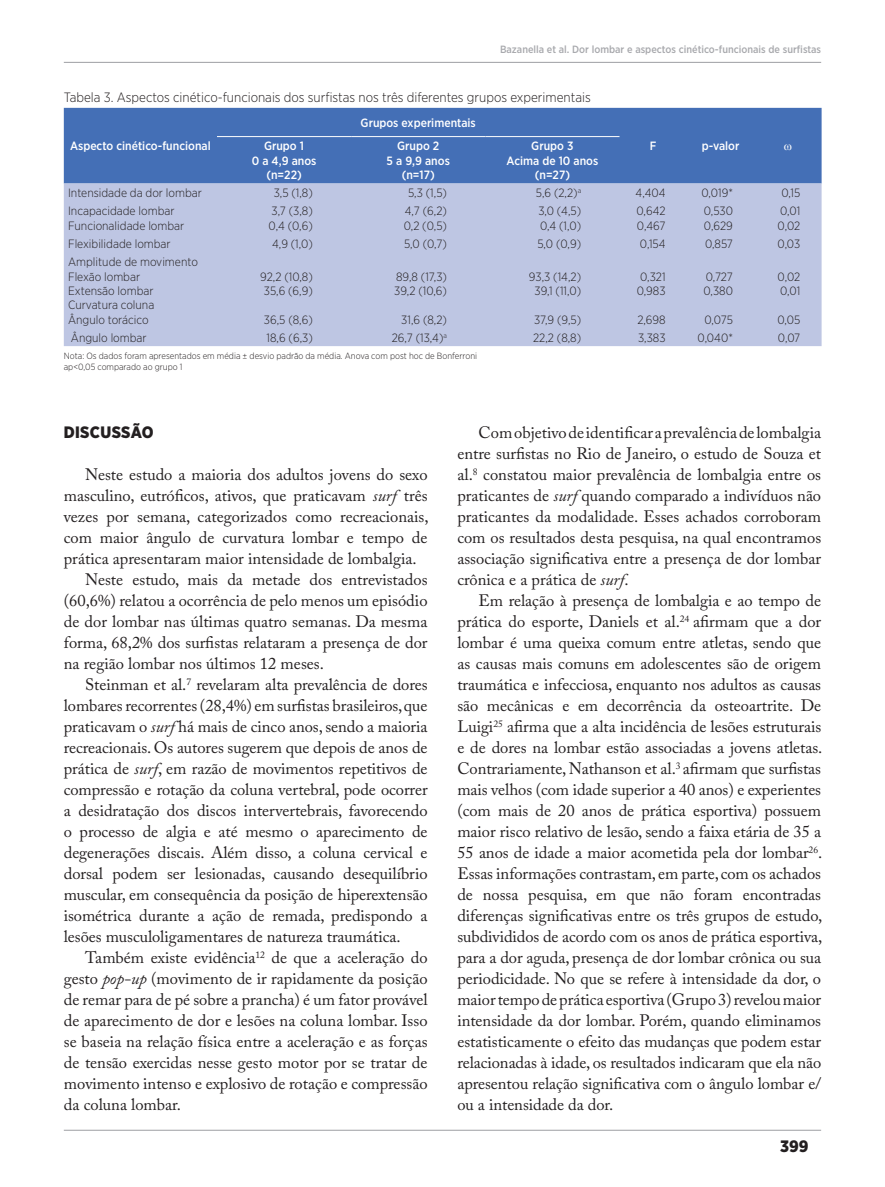
<style>
.page{position:relative;width:885px;height:1187px;background:#fff}
.page>*{position:absolute;margin:0;border:0;box-sizing:border-box;transform-origin:0 0}
.TEXTO{font:16.5px/21px "Adobe Caslon Pro";color:#231f20;text-align:justify}
.Sub1{font:900 16.5px "Gotham Narrow";letter-spacing:.015em;color:#231f20}
.Tab_tit{font:300 13.5px "Gotham Narrow";color:#231f20}
.tab_recuo{font:300 12px "Gotham Narrow";color:#231f20}
.Tab_gravata{font:500 12px "Gotham Narrow";color:#fff}
.t1{font:500 10.5px "Gotham Narrow";color:#a8a9ad}
.legenda{font:300 9px "Gotham Narrow";color:#231f20}
.s1{font-style:italic}
</style>
<div class="page">
<hr style="left:64px;top:62px;width:757px;height:1px;background:#a8a9ad">
<hr style="left:64px;top:1129px;width:757px;height:1px;background:#a8a9ad">
<div style="left:64px;top:108px;width:757px;height:75px;background:#446fb6"></div>
<div style="left:64px;top:183px;width:757px;height:163px;background:#bec6e3"></div>
<hr style="left:217px;top:136px;width:134px;height:1px;background:#fff">
<hr style="left:351px;top:136px;width:134px;height:1px;background:#fff">
<hr style="left:485px;top:136px;width:134px;height:1px;background:#fff">
<svg style="left:784px;top:144px;width:7px;height:6px"></svg>
<p class="t1" style="left:500px;top:42px;width:322px">Bazanella et al. Dor lombar e aspectos cinético-funcionais de surfistas</p>
<p class="Tab_tit" style="left:64px;top:89px;width:528px">Tabela 3. Aspectos cinético-funcionais dos surfistas nos três diferentes grupos experimentais</p>
<p class="Tab_gravata" style="left:70px;top:139px;width:142px">Aspecto cinético-funcional</p>
<p class="Tab_gravata" style="left:360px;top:115px;width:117px">Grupos experimentais</p>
<p class="Tab_gravata" style="left:264px;top:139px;width:41px">Grupo 1</p>
<p class="Tab_gravata" style="left:649px;top:139px;width:8px">F</p>
<p class="Tab_gravata" style="left:701px;top:139px;width:39px">p-valor</p>
<p class="Tab_gravata" style="left:252px;top:153px;width:66px">0 a 4,9 anos</p>
<p class="Tab_gravata" style="left:266px;top:167px;width:37px">(n=22)</p>
<p class="Tab_gravata" style="left:397px;top:139px;width:44px">Grupo 2</p>
<p class="Tab_gravata" style="left:386px;top:153px;width:65px">5 a 9,9 anos</p>
<p class="Tab_gravata" style="left:401px;top:167px;width:35px">(n=17)</p>
<p class="Tab_gravata" style="left:531px;top:139px;width:44px">Grupo 3</p>
<p class="Tab_gravata" style="left:506px;top:153px;width:93px">Acima de 10 anos</p>
<p class="Tab_gravata" style="left:534px;top:167px;width:37px">(n=27)</p>
<p class="tab_recuo" style="left:68px;top:186px;width:135px">Intensidade da dor lombar</p>
<p class="tab_recuo" style="left:274px;top:186px;width:41px">3,5 (1,8)</p>
<p class="tab_recuo" style="left:408px;top:186px;width:40px">5,3 (1,5)</p>
<p class="tab_recuo" style="left:535px;top:186px;width:47px">5,6 (2,2)<sup>a</sup></p>
<p class="tab_recuo" style="left:635px;top:186px;width:32px">4,404</p>
<p class="tab_recuo" style="left:701px;top:186px;width:33px">0,019*</p>
<p class="tab_recuo" style="left:781px;top:186px;width:20px">0,15</p>
<p class="tab_recuo" style="left:68px;top:204px;width:108px">Incapacidade lombar</p>
<p class="tab_recuo" style="left:68px;top:218px;width:118px">Funcionalidade lombar</p>
<p class="tab_recuo" style="left:271px;top:204px;width:43px">3,7 (3,8)</p>
<p class="tab_recuo" style="left:268px;top:218px;width:46px">0,4 (0,6)</p>
<p class="tab_recuo" style="left:405px;top:204px;width:44px">4,7 (6,2)</p>
<p class="tab_recuo" style="left:403px;top:218px;width:45px">0,2 (0,5)</p>
<p class="tab_recuo" style="left:538px;top:204px;width:44px">3,0 (4,5)</p>
<p class="tab_recuo" style="left:540px;top:218px;width:43px">0,4 (1,0)</p>
<p class="tab_recuo" style="left:636px;top:204px;width:31px">0,642</p>
<p class="tab_recuo" style="left:637px;top:218px;width:30px">0,467</p>
<p class="tab_recuo" style="left:703px;top:204px;width:31px">0,530</p>
<p class="tab_recuo" style="left:704px;top:218px;width:30px">0,629</p>
<p class="tab_recuo" style="left:780px;top:204px;width:22px">0,01</p>
<p class="tab_recuo" style="left:777px;top:218px;width:24px">0,02</p>
<p class="tab_recuo" style="left:68px;top:236px;width:104px">Flexibilidade lombar</p>
<p class="tab_recuo" style="left:272px;top:236px;width:42px">4,9 (1,0)</p>
<p class="tab_recuo" style="left:404px;top:236px;width:44px">5,0 (0,7)</p>
<p class="tab_recuo" style="left:537px;top:236px;width:45px">5,0 (0,9)</p>
<p class="tab_recuo" style="left:639px;top:236px;width:27px">0,154</p>
<p class="tab_recuo" style="left:705px;top:236px;width:29px">0,857</p>
<p class="tab_recuo" style="left:777px;top:236px;width:24px">0,03</p>
<p class="tab_recuo" style="left:68px;top:254px;width:131px">Amplitude de movimento</p>
<p class="tab_recuo" style="left:68px;top:269px;width:74px">Flexão lombar</p>
<p class="tab_recuo" style="left:68px;top:283px;width:87px">Extensão lombar</p>
<p class="tab_recuo" style="left:68px;top:298px;width:88px">Curvatura coluna</p>
<p class="tab_recuo" style="left:68px;top:312px;width:82px">Ângulo torácico</p>
<p class="tab_recuo" style="left:260px;top:269px;width:54px">92,2 (10,8)</p>
<p class="tab_recuo" style="left:264px;top:283px;width:50px">35,6 (6,9)</p>
<p class="tab_recuo" style="left:264px;top:312px;width:50px">36,5 (8,6)</p>
<p class="tab_recuo" style="left:396px;top:269px;width:52px">89,8 (17,3)</p>
<p class="tab_recuo" style="left:394px;top:283px;width:54px">39,2 (10,6)</p>
<p class="tab_recuo" style="left:401px;top:312px;width:47px">31,6 (8,2)</p>
<p class="tab_recuo" style="left:529px;top:269px;width:54px">93,3 (14,2)</p>
<p class="tab_recuo" style="left:534px;top:283px;width:48px">39,1 (11,0)</p>
<p class="tab_recuo" style="left:534px;top:312px;width:48px">37,9 (9,5)</p>
<p class="tab_recuo" style="left:640px;top:269px;width:27px">0,321</p>
<p class="tab_recuo" style="left:636px;top:283px;width:30px">0,983</p>
<p class="tab_recuo" style="left:637px;top:312px;width:30px">2,698</p>
<p class="tab_recuo" style="left:705px;top:269px;width:29px">0,727</p>
<p class="tab_recuo" style="left:703px;top:283px;width:31px">0,380</p>
<p class="tab_recuo" style="left:704px;top:312px;width:30px">0,075</p>
<p class="tab_recuo" style="left:777px;top:269px;width:24px">0,02</p>
<p class="tab_recuo" style="left:780px;top:283px;width:22px">0,01</p>
<p class="tab_recuo" style="left:777px;top:312px;width:24px">0,05</p>
<p class="tab_recuo" style="left:71px;top:330px;width:77px">Ângulo lombar</p>
<p class="tab_recuo" style="left:266px;top:330px;width:48px">18,6 (6,3)</p>
<p class="tab_recuo" style="left:392px;top:330px;width:57px">26,7 (13,4)<sup>a</sup></p>
<p class="tab_recuo" style="left:533px;top:330px;width:50px">22,2 (8,8)</p>
<p class="tab_recuo" style="left:638px;top:330px;width:29px">3,383</p>
<p class="tab_recuo" style="left:697px;top:330px;width:37px">0,040*</p>
<p class="tab_recuo" style="left:777px;top:330px;width:24px">0,07</p>
<p class="legenda" style="left:64px;top:351px;width:415px">Nota: Os dados foram apresentados em média ± desvio padrão da média. Anova com post hoc de Bonferroni</p>
<p class="legenda" style="left:64px;top:361px;width:120px">ap&lt;0,05 comparado ao grupo 1</p>
<p class="Sub1" style="left:64px;top:421px;width:91px">DISCUSSÃO</p>
<p class="TEXTO" style="left:64px;top:464px;width:366px;text-indent:21px">Neste estudo a maioria dos adultos jovens do sexo masculino, eutróficos, ativos, que praticavam <span class="s1">surf</span> três vezes por semana, categorizados como recreacionais, com maior ângulo de curvatura lombar e tempo de prática apresentaram maior intensidade de lombalgia.</p>
<p class="TEXTO" style="left:64px;top:569px;width:365px;text-indent:21px">Neste estudo, mais da metade dos entrevistados (60,6%) relatou a ocorrência de pelo menos um episódio de dor lombar nas últimas quatro semanas. Da mesma forma, 68,2% dos surfistas relataram a presença de dor na região lombar nos últimos 12 meses.</p>
<p class="TEXTO" style="left:64px;top:674px;width:365px;text-indent:21px">Steinman et al.<sup>7</sup> revelaram alta prevalência de dores lombares recorrentes (28,4%) em surfistas brasileiros, que praticavam o <span class="s1">surf</span> há mais de cinco anos, sendo a maioria recreacionais. Os autores sugerem que depois de anos de prática de <span class="s1">surf</span>, em razão de movimentos repetitivos de compressão e rotação da coluna vertebral, pode ocorrer a desidratação dos discos intervertebrais, favorecendo o processo de algia e até mesmo o aparecimento de degenerações discais. Além disso, a coluna cervical e dorsal podem ser lesionadas, causando desequilíbrio muscular, em consequência da posição de hiperextensão isométrica durante a ação de remada, predispondo a lesões musculoligamentares de natureza traumática.</p>
<p class="TEXTO" style="left:64px;top:947px;width:365px;text-indent:21px">Também existe evidência<sup>12</sup> de que a aceleração do gesto <span class="s1">pop-up</span> (movimento de ir rapidamente da posição de remar para de pé sobre a prancha) é um fator provável de aparecimento de dor e lesões na coluna lombar. Isso se baseia na relação física entre a aceleração e as forças de tensão exercidas nesse gesto motor por se tratar de movimento intenso e explosivo de rotação e compressão da coluna lombar.</p>
<p class="TEXTO" style="left:457px;top:422px;width:365px;text-indent:21px">Com objetivo de identificar a prevalência de lombalgia entre surfistas no Rio de Janeiro, o estudo de Souza et al.<sup>8</sup> constatou maior prevalência de lombalgia entre os praticantes de <span class="s1">surf</span> quando comparado a indivíduos não praticantes da modalidade. Esses achados corroboram com os resultados desta pesquisa, na qual encontramos associação significativa entre a presença de dor lombar crônica e a prática de <span class="s1">surf</span>.</p>
<p class="TEXTO" style="left:457px;top:590px;width:366px;text-indent:21px">Em relação à presença de lombalgia e ao tempo de prática do esporte, Daniels et al.<sup>24</sup> afirmam que a dor lombar é uma queixa comum entre atletas, sendo que as causas mais comuns em adolescentes são de origem traumática e infecciosa, enquanto nos adultos as causas são mecânicas e em decorrência da osteoartrite. De Luigi<sup>25</sup> afirma que a alta incidência de lesões estruturais e de dores na lombar estão associadas a jovens atletas.<br>Contrariamente, Nathanson et al.<sup>3</sup> afirmam que surfistas mais velhos (com idade superior a 40 anos) e experientes (com mais de 20 anos de prática esportiva) possuem maior risco relativo de lesão, sendo a faixa etária de 35 a 55 anos de idade a maior acometida pela dor lombar<sup>26</sup>.<br>Essas informações contrastam, em parte, com os achados de nossa pesquisa, em que não foram encontradas diferenças significativas entre os três grupos de estudo, subdivididos de acordo com os anos de prática esportiva, para a dor aguda, presença de dor lombar crônica ou sua periodicidade. No que se refere à intensidade da dor, o maior tempo de prática esportiva (Grupo 3) revelou maior intensidade da dor lombar. Porém, quando eliminamos estatisticamente o efeito das mudanças que podem estar relacionadas à idade, os resultados indicaram que ela não apresentou relação significativa com o ângulo lombar e/ ou a intensidade da dor.</p>
<p class="Sub1" style="left:780px;top:1135px;width:30px">399</p>
</div>
